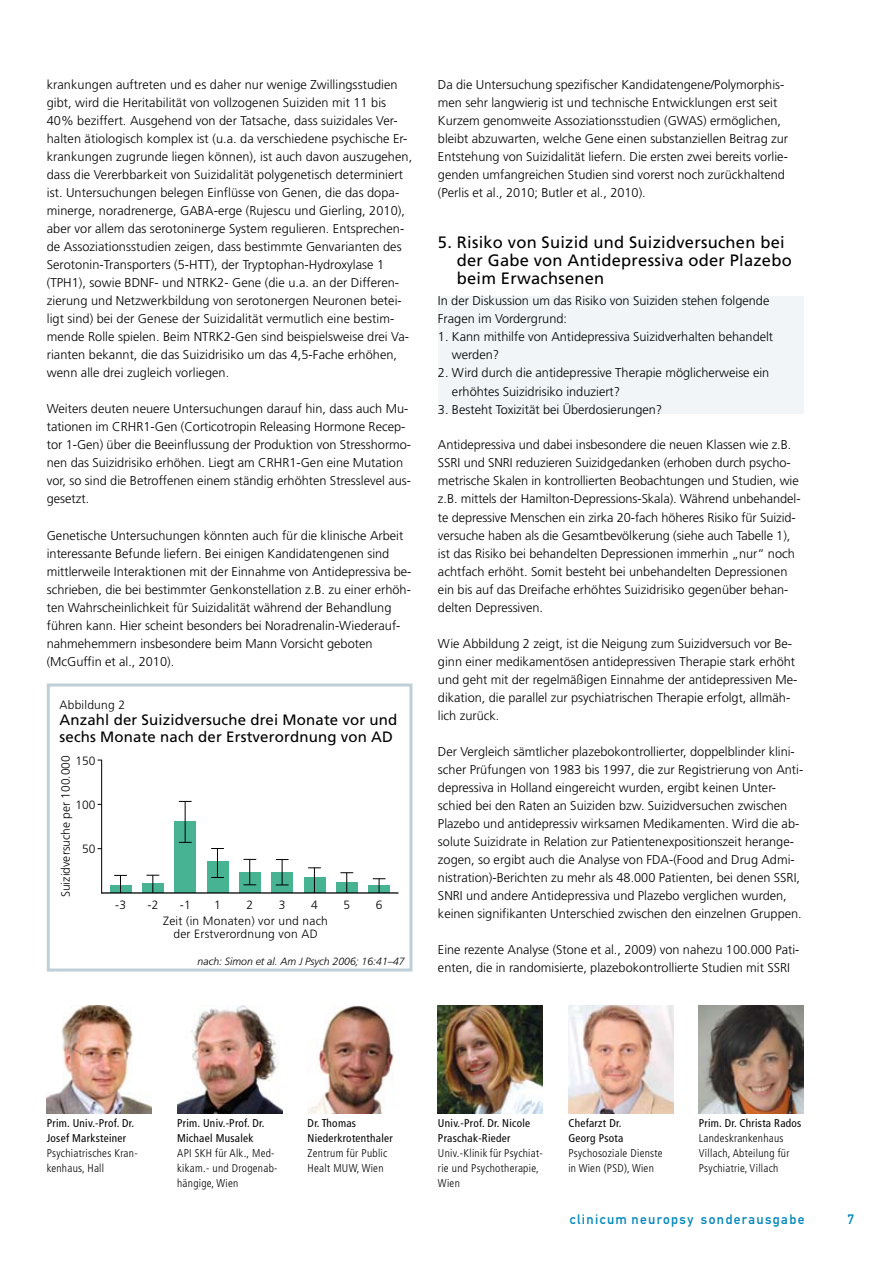
<style>
.page{position:relative;width:893px;height:1263px;background:#fff}
.page>*{position:absolute;margin:0;border:0;box-sizing:border-box;transform-origin:0 0}
.t1{font:16.5px/18px "Frutiger LT Std";letter-spacing:.015em;color:#000}
.t2{font:15px/16.5px "Frutiger LT Std";letter-spacing:.01em;color:#000}
.t3{font:13.5px "DIN Mittelschrift Std";letter-spacing:.1em;color:#0087bb}
.t4{font:300 12.75px/18px "Frutiger LT Std";color:#000}
.t5{font:300 12px/13.5px "Frutiger LT Std";letter-spacing:.02em;color:#000;text-align:center}
.t6{font:300 condensed 11.25px/15px "Frutiger LT Std";letter-spacing:.025em;color:#000}
.t7{font:condensed 11.25px/15px "Frutiger LT Std";letter-spacing:.025em;color:#000}
.t8{font:italic 300 10.5px "Frutiger LT Std";color:#000}
</style>
<div class="page">
<div style="left:438px;top:296px;width:366px;height:117px;background:#f1f5f7"></div>
<div style="left:47px;top:683px;width:365px;height:288px;border:3px solid #bfcfd7"></div>
<hr style="left:101px;top:760px;width:1px;height:133px;background:#000">
<div style="left:175px;top:821px;width:21px;height:72px;background:#47b393"></div>
<hr style="left:185px;top:801px;width:1px;height:41px;background:#000">
<svg style="left:179px;top:801px;width:13px;height:1px"></svg>
<svg style="left:179px;top:842px;width:13px;height:1px"></svg>
<div style="left:207px;top:861px;width:21px;height:32px;background:#47b393"></div>
<svg style="left:211px;top:848px;width:13px;height:30px"></svg>
<div style="left:272px;top:872px;width:21px;height:21px;background:#47b393"></div>
<svg style="left:276px;top:859px;width:13px;height:27px"></svg>
<div style="left:304px;top:877px;width:21px;height:16px;background:#47b393"></div>
<svg style="left:308px;top:867px;width:13px;height:25px"></svg>
<div style="left:336px;top:882px;width:21px;height:11px;background:#47b393"></div>
<svg style="left:340px;top:872px;width:13px;height:20px"></svg>
<div style="left:369px;top:885px;width:21px;height:8px;background:#47b393"></div>
<svg style="left:373px;top:878px;width:13px;height:14px"></svg>
<div style="left:110px;top:885px;width:21px;height:8px;background:#47b393"></div>
<svg style="left:114px;top:875px;width:13px;height:17px"></svg>
<div style="left:142px;top:883px;width:22px;height:10px;background:#47b393"></div>
<svg style="left:147px;top:875px;width:12px;height:17px"></svg>
<div style="left:239px;top:872px;width:21px;height:21px;background:#47b393"></div>
<svg style="left:243px;top:859px;width:13px;height:26px"></svg>
<hr style="left:102px;top:892px;width:296px;height:1px;background:#000">
<img style="left:47px;top:1005px;width:105px;height:108px">
<img style="left:177px;top:1005px;width:105px;height:108px">
<img style="left:308px;top:1005px;width:86px;height:108px">
<img style="left:438px;top:1005px;width:105px;height:108px">
<img style="left:568px;top:1005px;width:105px;height:108px">
<img style="left:699px;top:1005px;width:105px;height:108px">
<p class="t4" style="left:47px;top:76px;width:367px">krankungen auftreten und es daher nur wenige Zwillingsstudien gibt, wird die Heritabilität von vollzogenen Suiziden mit 11 bis 40% beziffert. Ausgehend von der Tatsache, dass suizidales Ver&shy;halten ätiologisch komplex ist (u.a. da verschiedene psychische Er&shy;krankungen zugrunde liegen können), ist auch davon auszugehen, dass die Vererbbarkeit von Suizidalität polygenetisch determiniert ist. Untersuchungen belegen Einflüsse von Genen, die das dopa&shy;minerge, noradrenerge, GABA-erge (Rujescu und Gierling, 2010), aber vor allem das serotoninerge System regulieren. Entsprechen&shy;de Assoziationsstudien zeigen, dass bestimmte Genvarianten des Serotonin-Transporters (5-HTT), der Tryptophan-Hydroxylase 1 (TPH1), sowie BDNF- und NTRK2- Gene (die u.a. an der Differen&shy;zierung und Netzwerkbildung von serotonergen Neuronen betei&shy;ligt sind) bei der Genese der Suizidalität vermutlich eine bestim&shy;mende Rolle spielen. Beim NTRK2-Gen sind beispielsweise drei Va&shy;rianten bekannt, die das Suizidrisiko um das 4,5-Fache erhöhen, wenn alle drei zugleich vorliegen.</p>
<p class="t4" style="left:47px;top:400px;width:366px">Weiters deuten neuere Untersuchungen darauf hin, dass auch Mu&shy;tationen im CRHR1-Gen (Corticotropin Releasing Hormone Recep&shy;tor 1-Gen) über die Beeinflussung der Produktion von Stresshormo&shy;nen das Suizidrisiko erhöhen. Liegt am CRHR1-Gen eine Mutation vor, so sind die Betroffenen einem ständig erhöhten Stresslevel aus&shy;gesetzt.</p>
<p class="t4" style="left:47px;top:526px;width:366px">Genetische Untersuchungen könnten auch für die klinische Arbeit interessante Befunde liefern. Bei einigen Kandidatengenen sind mittlerweile Interaktionen mit der Einnahme von Antidepressiva be&shy;schrieben, die bei bestimmter Genkonstellation z.B. zu einer erhöh&shy;ten Wahrscheinlichkeit für Suizidalität während der Behandlung führen kann. Hier scheint besonders bei Noradrenalin-Wiederauf&shy;nahmehemmern insbesondere beim Mann Vorsicht geboten (McGuffin et al., 2010).</p>
<p class="t5" style="left:60px;top:698px;width:67px">Abbildung 2</p>
<p class="t2" style="left:60px;top:712px;width:339px">Anzahl der Suizidversuche drei Monate vor und sechs Monate nach der Erstverordnung von AD</p>
<p class="t5" style="left:76px;top:754px;width:22px">150</p>
<p class="t5" style="left:76px;top:798px;width:22px">100</p>
<p class="t5" style="left:82px;top:842px;width:15px">50</p>
<p class="t5" style="left:59px;top:897px;width:144px;rotate:-90deg">Suizidversuche per 100.000</p>
<p class="t5" style="left:115px;top:898px;width:12px">-3</p>
<p class="t5" style="left:147px;top:898px;width:12px">-2</p>
<p class="t5" style="left:180px;top:898px;width:12px">-1</p>
<p class="t5" style="left:214px;top:898px;width:8px">1</p>
<p class="t5" style="left:247px;top:898px;width:8px">2</p>
<p class="t5" style="left:279px;top:898px;width:8px">3</p>
<p class="t5" style="left:311px;top:898px;width:8px">4</p>
<p class="t5" style="left:343px;top:898px;width:8px">5</p>
<p class="t5" style="left:376px;top:898px;width:8px">6</p>
<p class="t5" style="left:163px;top:914px;width:166px">Zeit (in Monaten) vor und nach der Erstverordnung von AD</p>
<p class="t8" style="left:198px;top:956px;width:209px">nach: Simon et al. Am J Psych 2006; 16:41–47</p>
<p class="t4" style="left:438px;top:76px;width:352px">Da die Untersuchung spezifischer Kandidatengene/Polymorphis&shy;men sehr langwierig ist und technische Entwicklungen erst seit Kurzem genomweite Assoziationsstudien (GWAS) ermöglichen, bleibt abzuwarten, welche Gene einen substanziellen Beitrag zur Entstehung von Suizidalität liefern. Die ersten zwei bereits vorlie&shy;genden umfangreichen Studien sind vorerst noch zurückhaltend (Perlis et al., 2010; Butler et al., 2010).</p>
<p class="t1" style="left:457px;top:234px;width:336px;text-indent:-19px">5. Risiko von Suizid und Suizidversuchen bei der Gabe von Antidepressiva oder Plazebo beim Erwachsenen</p>
<p class="t4" style="left:438px;top:292px;width:333px">In der Diskussion um das Risiko von Suiziden stehen folgende<br>Fragen im Vordergrund:</p>
<p class="t4" style="left:452px;top:328px;width:323px;text-indent:-14px">1. Kann mithilfe von Antidepressiva Suizidverhalten behandelt werden?</p>
<p class="t4" style="left:452px;top:364px;width:319px;text-indent:-14px">2. Wird durch die antidepressive Therapie möglicherweise ein erhöhtes Suizidrisiko induziert?</p>
<p class="t4" style="left:438px;top:400px;width:226px">3. Besteht Toxizität bei Überdosierungen?</p>
<p class="t4" style="left:438px;top:436px;width:364px">Antidepressiva und dabei insbesondere die neuen Klassen wie z.B.<br>SSRI und SNRI reduzieren Suizidgedanken (erhoben durch psycho&shy;metrische Skalen in kontrollierten Beobachtungen und Studien, wie z.B. mittels der Hamilton-Depressions-Skala). Während unbehandel&shy;te depressive Menschen ein zirka 20-fach höheres Risiko für Suizid&shy;versuche haben als die Gesamtbevölkerung (siehe auch Tabelle 1), ist das Risiko bei behandelten Depressionen immerhin „nur“ noch achtfach erhöht. Somit besteht bei unbehandelten Depressionen ein bis auf das Dreifache erhöhtes Suizidrisiko gegenüber behan&shy;delten Depressiven.</p>
<p class="t4" style="left:438px;top:634px;width:361px">Wie Abbildung 2 zeigt, ist die Neigung zum Suizidversuch vor Be&shy;ginn einer medikamentösen antidepressiven Therapie stark erhöht und geht mit der regelmäßigen Einnahme der antidepressiven Me&shy;dikation, die parallel zur psychiatrischen Therapie erfolgt, allmäh&shy;lich zurück.</p>
<p class="t4" style="left:438px;top:742px;width:367px">Der Vergleich sämtlicher plazebokontrollierter, doppelblinder klini&shy;scher Prüfungen von 1983 bis 1997, die zur Registrierung von Anti&shy;depressiva in Holland eingereicht wurden, ergibt keinen Unter&shy;schied bei den Raten an Suiziden bzw. Suizidversuchen zwischen Plazebo und antidepressiv wirksamen Medikamenten. Wird die ab&shy;solute Suizidrate in Relation zur Patientenexpositionszeit herange&shy;zogen, so ergibt auch die Analyse von FDA-(Food and Drug Admi&shy;nistration)-Berichten zu mehr als 48.000 Patienten, bei denen SSRI, SNRI und andere Antidepressiva und Plazebo verglichen wurden, keinen signifikanten Unterschied zwischen den einzelnen Gruppen.</p>
<p class="t4" style="left:438px;top:940px;width:363px">Eine rezente Analyse (Stone et al., 2009) von nahezu 100.000 Pati&shy;enten, die in randomisierte, plazebokontrollierte Studien mit SSRI</p>
<p class="t7" style="left:47px;top:1116px;width:89px">Prim. Univ.-Prof. Dr.<br>Josef Marksteiner</p>
<p class="t6" style="left:47px;top:1146px;width:92px">Psychiatrisches Kran&shy;kenhaus, Hall</p>
<p class="t7" style="left:177px;top:1116px;width:89px">Prim. Univ.-Prof. Dr.<br>Michael Musalek</p>
<p class="t6" style="left:177px;top:1146px;width:102px">API SKH für Alk., Med&shy;kikam.- und Drogenab&shy;hängige, Wien</p>
<p class="t7" style="left:308px;top:1116px;width:87px">Dr. Thomas<br>Niederkrotenthaler</p>
<p class="t6" style="left:308px;top:1146px;width:81px">Zentrum für Public<br>Healt MUW, Wien</p>
<p class="t7" style="left:438px;top:1116px;width:94px">Univ.-Prof. Dr. Nicole<br>Praschak-Rieder</p>
<p class="t6" style="left:438px;top:1146px;width:105px">Univ.-Klinik für Psychiat&shy;rie und Psychotherapie,<br>Wien</p>
<p class="t7" style="left:568px;top:1116px;width:56px">Chefarzt Dr.<br>Georg Psota</p>
<p class="t6" style="left:568px;top:1146px;width:96px">Psychosoziale Dienste in Wien (PSD), Wien</p>
<p class="t7" style="left:699px;top:1116px;width:104px">Prim. Dr. Christa Rados</p>
<p class="t6" style="left:699px;top:1131px;width:92px">Landeskrankenhaus<br>Villach, Abteilung für<br>Psychiat-rie, Villach</p>
<p class="t3" style="left:570px;top:1211px;width:236px">clinicum neuropsy sonderausgabe</p>
</div>
